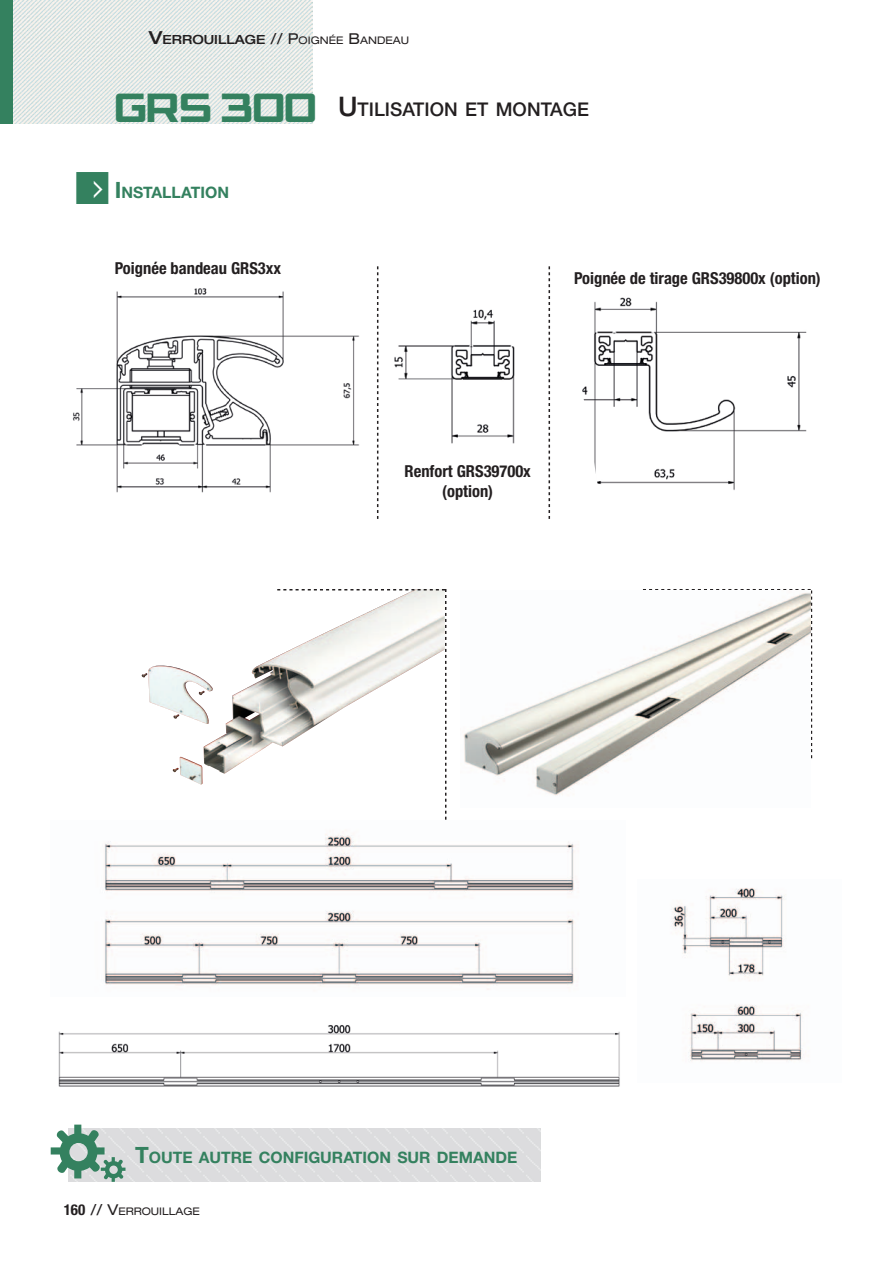
<style>
.page{position:relative;width:893px;height:1263px;background:#fff}
.page>*{position:absolute;margin:0;border:0;box-sizing:border-box;transform-origin:0 0}
.t1{font:500 18.9px "Helvetica Neue";color:#231f20}
.t2{font:700 condensed 16.5px/19.8px "Helvetica Neue";color:#231f20;text-align:center}
.t3{font:700 15.75px "Helvetica Neue";color:#34815f}
.t4{font:700 15.75px "Helvetica Neue CE";color:#34815f}
.t5{font:expanded 10.5px "Helvetica Neue";color:#231f20}
.s1{font-weight:500;font-size:18px}
.s2{font-weight:500;font-size:12.6px}
.s3{font-size:15px}
.s4{font-family:"Cafe Nero M54";font-weight:400;font-size:37.5px;color:#34815f}
.s5{font-size:27px}
.s6{font-family:"back to heavy coat fat ground";font-weight:400;font-size:46.5px}
.s7{font-size:22.5px}
.s8{font-weight:700;font-stretch:condensed;font-size:15px}
</style>
<div class="page">
<img style="left:13px;top:0;width:299px;height:123px">
<img style="left:141px;top:656px;width:136px;height:129px">
<img style="left:73px;top:288px;width:286px;height:205px">
<img style="left:394px;top:309px;width:121px;height:135px">
<img style="left:582px;top:297px;width:225px;height:193px">
<svg style="left:277px;top:589px;width:169px;height:231px"></svg>
<svg style="left:377px;top:266px;width:1px;height:253px"></svg>
<svg style="left:549px;top:266px;width:1px;height:253px"></svg>
<img style="left:104px;top:834px;width:471px;height:156px">
<img style="left:58px;top:1025px;width:562px;height:62px">
<img style="left:672px;top:888px;width:130px;height:173px">
<img style="left:463px;top:592px;width:347px;height:204px">
<div style="left:125px;top:1129px;width:415px;height:53px;background:#dcdcde"></div>
<svg style="left:51px;top:1124px;width:74px;height:58px"></svg>
<div style="left:0;top:0;width:13px;height:123px;background:#34815f"></div>
<p class="t5" style="left:149px;top:34px;width:262px"><span class="s1">V</span><span class="s2">ERROUILLAGE</span> <span class="s3">// P</span>OIGNÉE <span class="s3">B</span>ANDEAU</p>
<p class="t1" style="left:115px;top:98px;width:476px"><span class="s4">GRS 300</span> <span class="s5">U</span>TILISATION ET MONTAGE</p>
<p class="t4" style="left:77px;top:183px;width:154px"><span class="s6">&gt;</span><span class="s7">I</span> NSTALLATION</p>
<p class="t2" style="left:115px;top:258px;width:168px">Poignée bandeau GRS3xx</p>
<p class="t2" style="left:574px;top:268px;width:248px">Poignée de tirage GRS39800x (option)</p>
<p class="t2" style="left:405px;top:461px;width:128px">Renfort GRS39700x (option)</p>
<p class="t3" style="left:135px;top:1148px;width:384px"><span class="s7">T</span>OUTE AUTRE CONFIGURATION SUR DEMANDE</p>
<p class="t5" style="left:64px;top:1205px;width:138px"><span class="s8">160</span> <span class="s3">// V</span>ERROUILLAGE</p>
</div>
